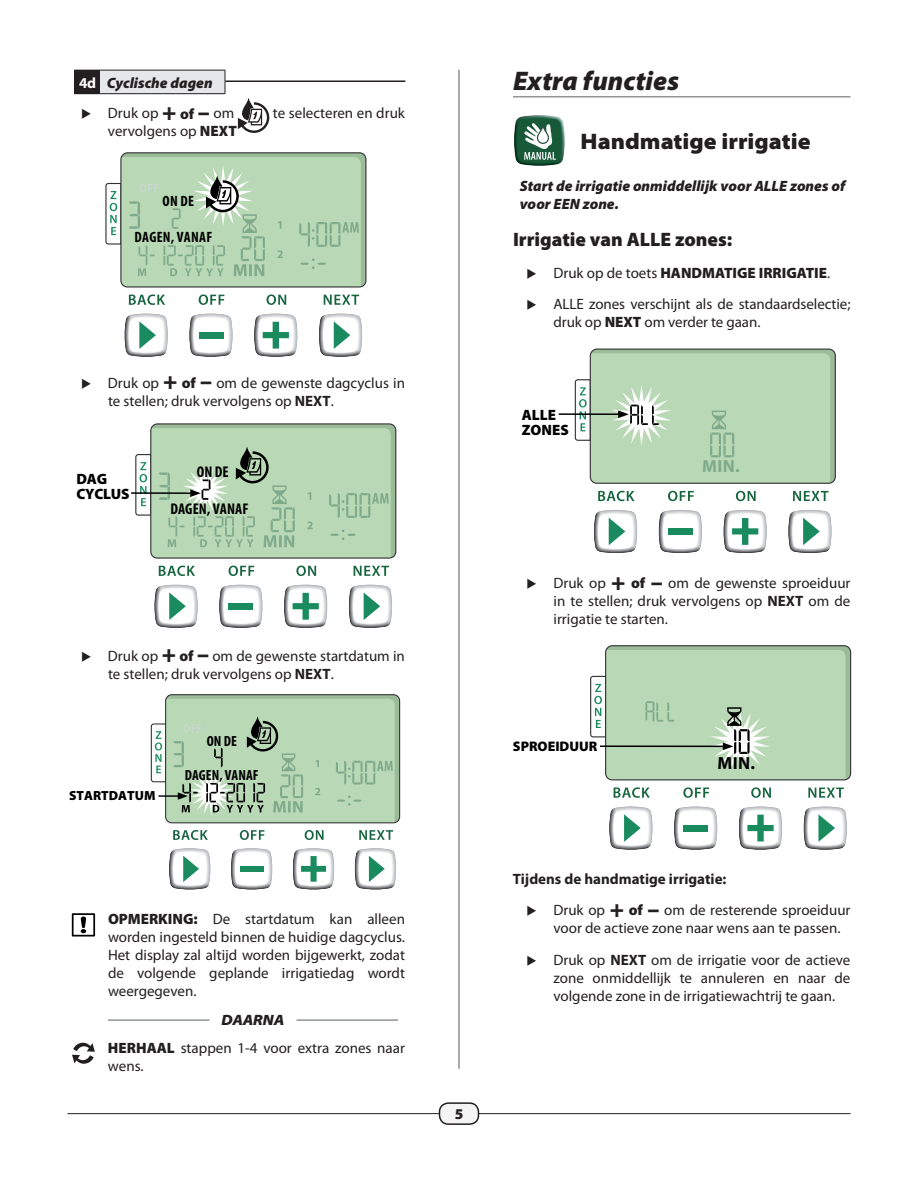
<style>
.page{position:relative;width:918px;height:1188px;background:#fff}
.page>*{position:absolute;margin:0;border:0;box-sizing:border-box;transform-origin:0 0}
.t1{font:italic 900 27px "Myriad Pro";color:#231f20}
.t2{font:900 semi-expanded 22.5px "Myriad Pro";color:#231f20}
.t3{font:900 19.5px "Myriad Pro";color:#231f20}
.t4{font:700 17.55px "Myriad Pro";color:#7faa8c}
.t5{font:700 17.55px "Myriad Pro";color:#000}
.t6{font:700 condensed 15.6px "Myriad Pro";letter-spacing:.005em;color:#000}
.t7{font:15px/18px "Myriad Pro";color:#231f20}
.t8{font:italic 900 15px/18px "Myriad Pro";color:#231f20}
.t9{font:900 15px "Myriad Pro";color:#231f20}
.t10{font:700 15px "Myriad Pro";color:#231f20}
.t11{font:900 15px/15px "Myriad Pro";letter-spacing:-.01em;color:#000}
.t12{font:700 condensed 15px "Myriad Pro";letter-spacing:.02em;color:#000}
.t13{font:700 condensed 14.7px "Myriad Pro";letter-spacing:.005em;color:#000}
.t14{font:900 13.8px "Myriad Pro";color:#000}
.t15{font:900 13.2px "Myriad Pro";color:#000}
.s1{font-weight:700;font-style:normal;color:#fff}
.s2{font-weight:900;font-size:24px}
.s3{font-weight:900}
.s4{font-weight:700}
.s5{font-weight:900;font-style:italic;font-stretch:semi-expanded}
.s6{font-weight:400}
</style>
<div class="page">
<hr style="left:68px;top:1113px;width:782px;height:1px;background:#231f20">
<div style="left:440px;top:1103px;width:38px;height:21px;background:#f5f4f5;border-radius:9px"></div>
<div style="left:439px;top:1102px;width:40px;height:23px;border:2px solid #231f20;border-radius:9px"></div>
<hr style="left:458px;top:70px;width:2px;height:999px;background:#8b9098">
<div style="left:101px;top:70px;width:124px;height:24px;background:#e6e7e9"></div>
<hr style="left:101px;top:93px;width:124px;height:1px;background:#231f20">
<hr style="left:101px;top:70px;width:124px;height:1px;background:#231f20">
<svg style="left:74px;top:70px;width:27px;height:24px"></svg>
<svg style="left:225px;top:71px;width:1px;height:22px"></svg>
<hr style="left:225px;top:80px;width:180px;height:2px;background:#231f20">
<svg style="left:238px;top:98px;width:31px;height:35px"></svg>
<svg style="left:105px;top:152px;width:262px;height:136px;background:#b4d0b2"></svg>
<svg style="left:189px;top:314px;width:44px;height:43px"></svg>
<svg style="left:254px;top:314px;width:44px;height:43px"></svg>
<div style="left:199px;top:332px;width:24px;height:6px;background:#1a8b5e"></div>
<svg style="left:319px;top:314px;width:44px;height:43px"></svg>
<svg style="left:124px;top:314px;width:44px;height:43px"></svg>
<svg style="left:129px;top:294px;width:36px;height:11px"></svg>
<svg style="left:199px;top:294px;width:25px;height:11px"></svg>
<svg style="left:267px;top:294px;width:19px;height:11px"></svg>
<svg style="left:324px;top:295px;width:35px;height:10px"></svg>
<svg style="left:219px;top:585px;width:44px;height:43px"></svg>
<svg style="left:284px;top:585px;width:44px;height:43px"></svg>
<div style="left:229px;top:603px;width:24px;height:6px;background:#1a8b5e"></div>
<svg style="left:349px;top:585px;width:43px;height:43px"></svg>
<svg style="left:154px;top:585px;width:44px;height:43px"></svg>
<svg style="left:159px;top:566px;width:36px;height:10px"></svg>
<svg style="left:229px;top:566px;width:25px;height:10px"></svg>
<svg style="left:296px;top:566px;width:20px;height:10px"></svg>
<svg style="left:354px;top:566px;width:35px;height:10px"></svg>
<hr style="left:131px;top:492px;width:62px;height:2px;background:#000">
<svg style="left:135px;top:423px;width:262px;height:136px;background:#b3cfb0"></svg>
<svg style="left:231px;top:848px;width:42px;height:42px"></svg>
<svg style="left:293px;top:848px;width:42px;height:42px"></svg>
<div style="left:240px;top:866px;width:23px;height:6px;background:#1a8b5e"></div>
<svg style="left:354px;top:848px;width:42px;height:42px"></svg>
<svg style="left:169px;top:848px;width:42px;height:42px"></svg>
<svg style="left:173px;top:830px;width:35px;height:10px"></svg>
<svg style="left:240px;top:830px;width:24px;height:10px"></svg>
<svg style="left:305px;top:830px;width:19px;height:10px"></svg>
<svg style="left:359px;top:830px;width:34px;height:10px"></svg>
<svg style="left:150px;top:694px;width:251px;height:130px;background:#b1ccaf"></svg>
<hr style="left:108px;top:1019px;width:101px;height:2px;background:#919497">
<hr style="left:296px;top:1019px;width:102px;height:2px;background:#919497">
<svg style="left:72px;top:1043px;width:23px;height:21px"></svg>
<svg style="left:72px;top:913px;width:23px;height:24px"></svg>
<hr style="left:513px;top:96px;width:337px;height:2px;background:#939598">
<svg style="left:514px;top:115px;width:51px;height:51px"></svg>
<svg style="left:658px;top:510px;width:44px;height:43px"></svg>
<svg style="left:723px;top:510px;width:44px;height:43px"></svg>
<div style="left:668px;top:528px;width:25px;height:7px;background:#1a8b5e"></div>
<svg style="left:788px;top:510px;width:44px;height:43px"></svg>
<svg style="left:594px;top:510px;width:44px;height:43px"></svg>
<svg style="left:598px;top:491px;width:37px;height:10px"></svg>
<svg style="left:668px;top:491px;width:26px;height:10px"></svg>
<svg style="left:736px;top:491px;width:20px;height:10px"></svg>
<svg style="left:793px;top:491px;width:35px;height:10px"></svg>
<hr style="left:559px;top:413px;width:61px;height:2px;background:#000">
<svg style="left:574px;top:348px;width:262px;height:136px;background:#b8d3b5"></svg>
<svg style="left:674px;top:806px;width:44px;height:44px"></svg>
<svg style="left:739px;top:806px;width:43px;height:44px"></svg>
<div style="left:684px;top:825px;width:24px;height:6px;background:#1a8b5e"></div>
<svg style="left:803px;top:806px;width:44px;height:44px"></svg>
<svg style="left:609px;top:806px;width:44px;height:44px"></svg>
<svg style="left:614px;top:787px;width:36px;height:11px"></svg>
<svg style="left:683px;top:787px;width:26px;height:11px"></svg>
<svg style="left:751px;top:787px;width:20px;height:11px"></svg>
<svg style="left:808px;top:788px;width:36px;height:10px"></svg>
<svg style="left:590px;top:645px;width:262px;height:136px;background:#b6d1b3"></svg>
<p class="t8" style="left:79px;top:73px;width:135px"><span class="s1">4d</span> Cyclische dagen</p>
<p class="t7" style="left:81px;top:104px;width:155px">◆ Druk op <span class="s2">+</span> <span class="s3">of</span> <span class="s2">–</span> om</p>
<p class="t7" style="left:273px;top:104px;width:134px">te selecteren en druk</p>
<p class="t7" style="left:108px;top:122px;width:130px">vervolgens op <span class="s3">NEXT</span></p>
<p class="t12" style="left:163px;top:192px;width:33px">ON DE</p>
<p class="t12" style="left:135px;top:228px;width:79px">DAGEN, VANAF</p>
<p class="t7" style="left:108px;top:373px;width:299px;text-indent:-27px">◆ Druk op <span class="s2">+</span> <span class="s3">of</span> <span class="s2">–</span> om de gewenste dagcyclus in te stellen; druk vervolgens op <span class="s4">NEXT</span>.</p>
<p class="t11" style="left:76px;top:470px;width:55px">DAG<br>CYCLUS</p>
<p class="t6" style="left:197px;top:462px;width:33px">ON DE</p>
<p class="t6" style="left:170px;top:499px;width:80px">DAGEN, VANAF</p>
<p class="t7" style="left:108px;top:646px;width:298px;text-indent:-27px">◆ Druk op <span class="s2">+</span> <span class="s3">of</span> <span class="s2">–</span> om de gewenste startdatum in te stellen; druk vervolgens op <span class="s4">NEXT</span>.</p>
<p class="t15" style="left:69px;top:787px;width:88px">STARTDATUM</p>
<p class="t13" style="left:207px;top:732px;width:32px">ON DE</p>
<p class="t13" style="left:185px;top:766px;width:75px">DAGEN, VANAF</p>
<p class="t7" style="left:108px;top:910px;width:299px;text-align:justify"><span class="s3">OPMERKING:</span> De startdatum kan alleen worden ingesteld binnen de huidige dagcyclus.<br>Het display zal altijd worden bijgewerkt, zodat de volgende geplande irrigatiedag wordt weergegeven.</p>
<p class="t7" style="left:108px;top:1005px;width:298px;line-height:28.5px;text-align:center"><span class="s5">DAARNA<br></span><span class="s3">HERHAAL</span> stappen 1-4 voor extra zones naar</p>
<p class="t7" style="left:108px;top:1057px;width:37px">wens.</p>
<p class="t9" style="left:455px;top:1104px;width:10px">5</p>
<h1 class="t1" style="left:513px;top:63px;width:168px">Extra functies</h1>
<h2 class="t2" style="left:580px;top:126px;width:232px">Handmatige irrigatie</h2>
<p class="t8" style="left:520px;top:176px;width:327px">Start de irrigatie onmiddellijk voor ALLE zones of voor EEN zone.</p>
<h3 class="t3" style="left:513px;top:226px;width:221px">Irrigatie van ALLE zones:</h3>
<p class="t9" style="left:526px;top:262px;width:305px">◆ <span class="s6">Druk op de toets</span> HANDMATIGE IRRIGATIE<span class="s6">.</span></p>
<p class="t7" style="left:553px;top:295px;width:299px;text-indent:-27px">◆ ALLE zones verschijnt als de standaardselectie; druk op <span class="s3">NEXT</span> om verder te gaan.</p>
<p class="t11" style="left:522px;top:407px;width:49px">ALLE<br>ZONES</p>
<p class="t4" style="left:702px;top:455px;width:39px">MIN.</p>
<p class="t7" style="left:553px;top:574px;width:299px;text-align:justify;text-indent:-27px">◆ Druk op <span class="s2">+</span> <span class="s3">of</span> <span class="s2">–</span> om de gewenste sproeiduur in te stellen; druk vervolgens op <span class="s4">NEXT</span> om de irrigatie te starten.</p>
<p class="t14" style="left:513px;top:737px;width:86px">SPROEIDUUR</p>
<p class="t5" style="left:717px;top:752px;width:39px">MIN.</p>
<p class="t10" style="left:513px;top:869px;width:215px">Tijdens de handmatige irrigatie:</p>
<p class="t7" style="left:553px;top:901px;width:299px;text-indent:-27px">◆ Druk op <span class="s2">+</span> <span class="s3">of</span> <span class="s2">–</span> om de resterende sproeiduur voor de actieve zone naar wens aan te passen.</p>
<p class="t7" style="left:553px;top:950px;width:299px;text-align:justify;text-indent:-27px">◆ Druk op <span class="s4">NEXT</span> om de irrigatie voor de actieve zone onmiddellijk te annuleren en naar de volgende zone in de irrigatiewachtrij te gaan.</p>
</div>
